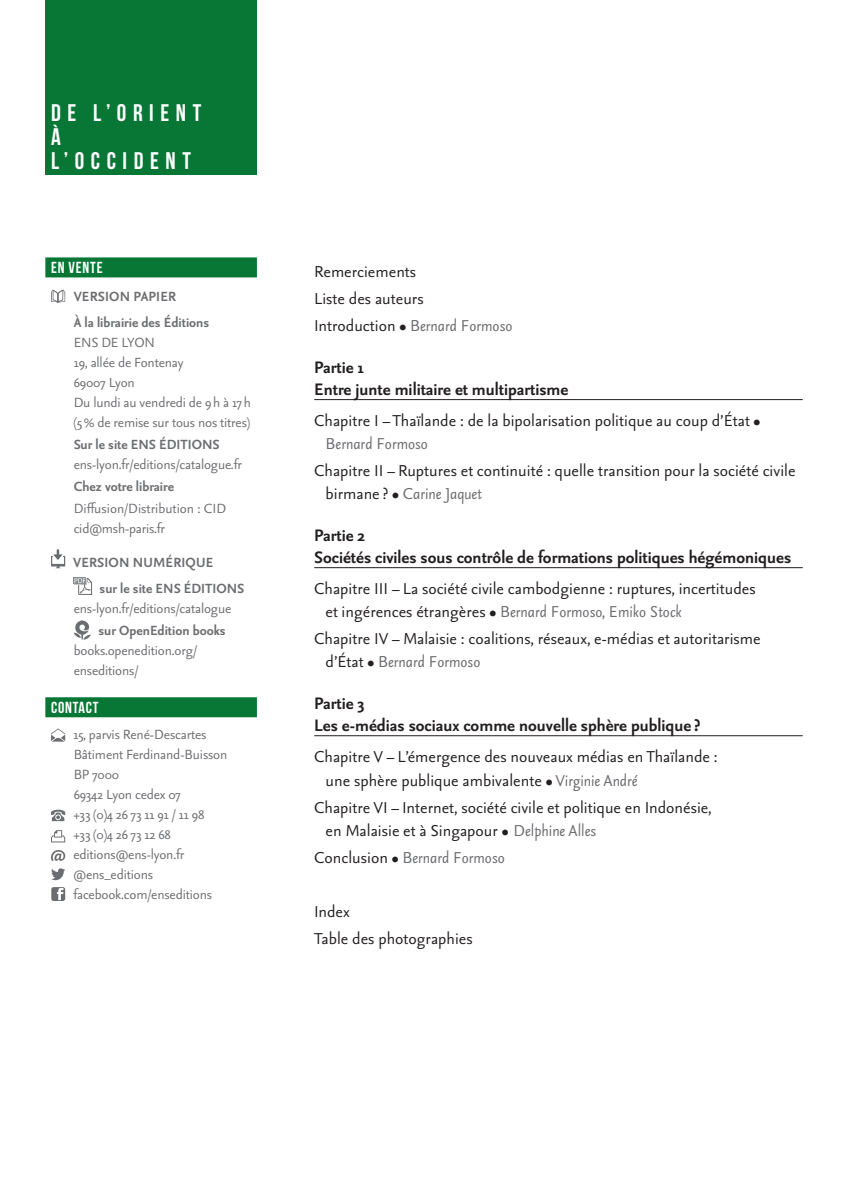
<style>
.page{position:relative;width:842px;height:1191px;background:#fff}
.page>*{position:absolute;margin:0;border:0;box-sizing:border-box;transform-origin:0 0}
.t1{font:24px/24px "Bebas Neue";letter-spacing:.275em;color:#fff}
.Sommaire_titre_pa{font:700 20px/22px "Seria Sans Pro";color:#231f20}
.Sommaire_titre_ar{font:19px/23px "Seria Sans Pro";color:#231f20}
.Sommaire_titre_ar-2{font:italic 19px "Seria Sans Pro";color:#6c6d70}
.t2{font:16px/20px "Seria Sans Pro";letter-spacing:-.01em;color:#6c6d70}
.t3{font:700 16px/26px "Seria Sans Pro";color:#6c6d70}
.t4{font:16px "Bebas Neue";letter-spacing:.05em;color:#fff}
.s1{font-style:normal;color:#231f20}
.s2{font-weight:700;font-style:normal;font-size:20px;color:#231f20}
.s3{font-weight:700;font-size:20px}
.s4{font-style:italic;color:#6c6d70}
</style>
<div class="page">
<div style="left:45px;top:0;width:212px;height:175px;background:#087735"></div>
<div style="left:45px;top:257px;width:212px;height:20px;background:#087735"></div>
<div style="left:45px;top:697px;width:212px;height:20px;background:#087735"></div>
<svg style="left:74px;top:577px;width:12px;height:7px"></svg>
<svg style="left:75px;top:578px;width:17px;height:17px"></svg>
<svg style="left:74px;top:620px;width:17px;height:19px"></svg>
<svg style="left:51px;top:289px;width:14px;height:14px"></svg>
<svg style="left:51px;top:549px;width:14px;height:19px"></svg>
<svg style="left:51px;top:728px;width:14px;height:13px"></svg>
<svg style="left:51px;top:809px;width:14px;height:12px"></svg>
<svg style="left:51px;top:830px;width:14px;height:12px"></svg>
<svg style="left:51px;top:850px;width:14px;height:51px"></svg>
<hr style="left:314px;top:399px;width:489px;height:1px;background:#231f20">
<hr style="left:314px;top:567px;width:489px;height:1px;background:#231f20">
<hr style="left:314px;top:735px;width:489px;height:1px;background:#231f20">
<p class="t1" style="left:51px;top:100px;width:152px">DE L’ORIENT<br>À<br>L’OCCIDENT</p>
<p class="t4" style="left:51px;top:259px;width:53px">EN VENTE</p>
<p class="t3" style="left:74px;top:283px;width:137px">VERSION PAPIER<br>À la librairie des Éditions</p>
<p class="t2" style="left:74px;top:332px;width:179px">ENS DE LYON<br>19, allée de Fontenay<br>69007 Lyon<br>Du lundi au vendredi de 9h à 17h (5% de remise sur tous nos titres)</p>
<p class="t3" style="left:74px;top:431px;width:147px">Sur le site ENS ÉDITIONS</p>
<p class="t2" style="left:74px;top:454px;width:170px">ens-lyon.fr/editions/catalogue.fr</p>
<p class="t3" style="left:74px;top:473px;width:102px">Chez votre libraire</p>
<p class="t2" style="left:74px;top:498px;width:154px">Diffusion/Distribution : CID cid@msh-paris.fr</p>
<p class="t3" style="left:100px;top:549px;width:146px;text-indent:-26px">VERSION NUMÉRIQUE<br>sur le site ENS ÉDITIONS</p>
<p class="t2" style="left:74px;top:598px;width:159px">ens-lyon.fr/editions/catalogue</p>
<p class="t3" style="left:99px;top:617px;width:129px">sur OpenEdition books</p>
<p class="t2" style="left:74px;top:640px;width:125px">books.openedition.org/ enseditions/</p>
<p class="t4" style="left:51px;top:699px;width:49px">CONTACT</p>
<p class="t2" style="left:73px;top:723px;width:155px">15, parvis René-Descartes<br>Bâtiment Ferdinand-Buisson<br>BP 7000<br>69342 Lyon cedex 07<br>+33 (0)4 26 73 11 91 / 11 98<br>+33 (0)4 26 73 12 68 editions@ens-lyon.fr @ens_editions facebook.com/enseditions</p>
<p class="Sommaire_titre_ar" style="left:314px;top:259px;width:104px">Remerciements</p>
<p class="Sommaire_titre_ar" style="left:314px;top:286px;width:111px">Liste des auteurs</p>
<p class="Sommaire_titre_ar-2" style="left:314px;top:313px;width:200px"><span class="s1">Introduction</span> <span class="s2">•</span> Bernard Formoso</p>
<p class="Sommaire_titre_pa" style="left:314px;top:356px;width:256px">Partie 1<br>Entre junte militaire et multipartisme</p>
<p class="Sommaire_titre_ar" style="left:326px;top:408px;width:436px;text-indent:-11px">Chapitre I – Thaïlande : de la bipolarisation politique au coup d’État <span class="s3">•<br></span><span class="s4">Bernard Formoso</span></p>
<p class="Sommaire_titre_ar" style="left:326px;top:458px;width:471px;text-indent:-11px">Chapitre II – Ruptures et continuité : quelle transition pour la société civile birmane? <span class="s3">•</span> <span class="s4">Carine Jaquet</span></p>
<p class="Sommaire_titre_pa" style="left:314px;top:524px;width:478px">Partie 2<br>Sociétés civiles sous contrôle de formations politiques hégémoniques</p>
<p class="Sommaire_titre_ar" style="left:326px;top:576px;width:432px;text-indent:-11px">Chapitre III – La société civile cambodgienne : ruptures, incertitudes et ingérences étrangères <span class="s3">•</span> <span class="s4">Bernard Formoso, Emiko Stock</span></p>
<p class="Sommaire_titre_ar" style="left:326px;top:626px;width:437px;text-indent:-11px">Chapitre IV – Malaisie : coalitions, réseaux, e-médias et autoritarisme d’État <span class="s3">•</span> <span class="s4">Bernard Formoso</span></p>
<p class="Sommaire_titre_pa" style="left:314px;top:692px;width:387px">Partie 3<br>Les e-médias sociaux comme nouvelle sphère publique?</p>
<p class="Sommaire_titre_ar" style="left:326px;top:744px;width:394px;text-indent:-11px">Chapitre V – L’émergence des nouveaux médias en Thaïlande : une sphère publique ambivalente <span class="s3">•</span> <span class="s4">Virginie André</span></p>
<p class="Sommaire_titre_ar" style="left:326px;top:794px;width:388px;text-indent:-11px">Chapitre VI – Internet, société civile et politique en Indonésie, en Malaisie et à Singapour <span class="s3">•</span> <span class="s4">Delphine Alles</span></p>
<p class="Sommaire_titre_ar-2" style="left:314px;top:844px;width:192px"><span class="s1">Conclusion</span> <span class="s2">•</span> Bernard Formoso</p>
<p class="Sommaire_titre_ar" style="left:314px;top:898px;width:37px">Index</p>
<p class="Sommaire_titre_ar" style="left:314px;top:925px;width:160px">Table des photographies</p>
</div>
